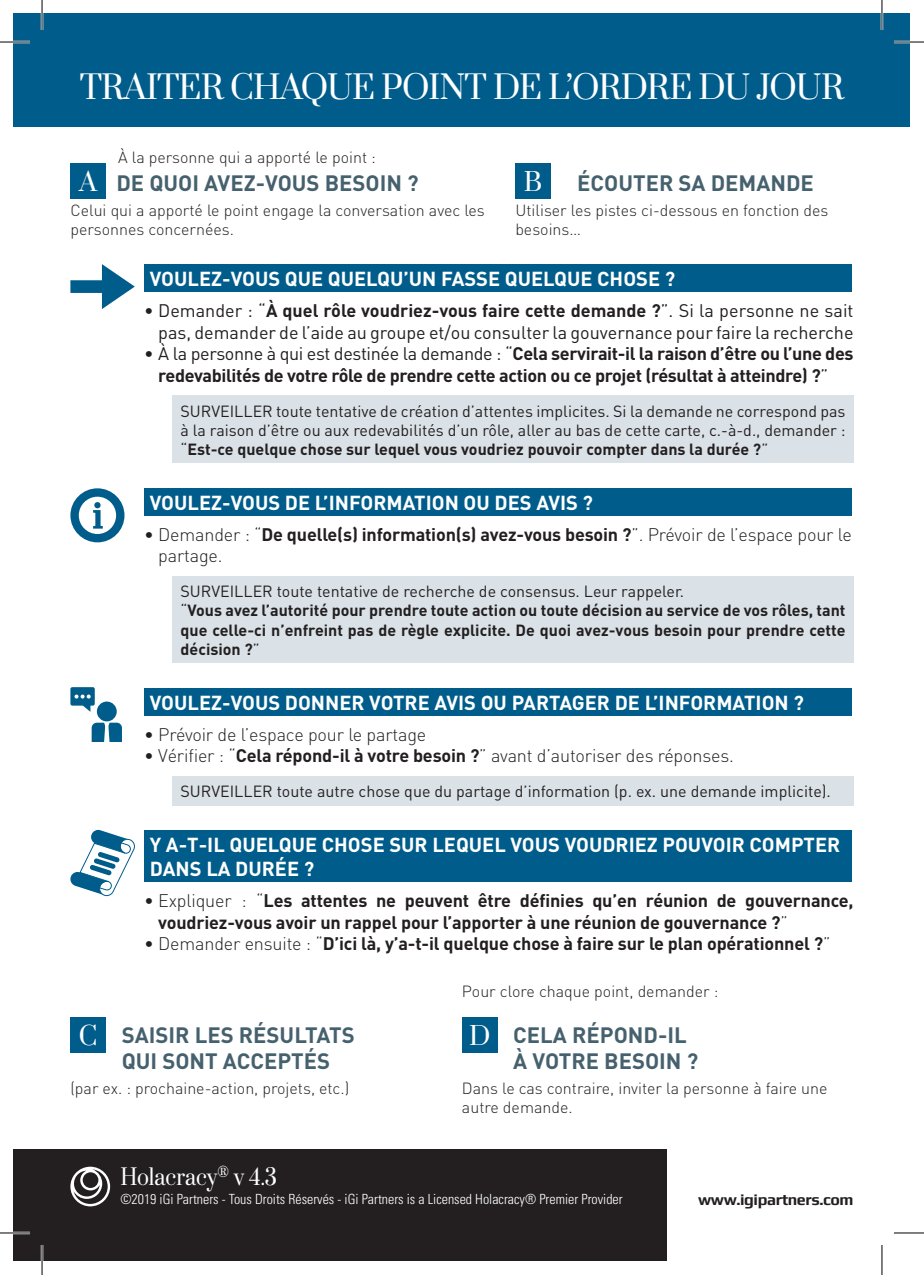
<style>
.page{position:relative;width:924px;height:1275px;background:#fff}
.page>*{position:absolute;margin:0;border:0;box-sizing:border-box;transform-origin:0 0}
.t1{font:32px "Prata";letter-spacing:-.025em;color:#fff}
.t2{font:25px "Prata";color:#fff}
.t3{font:700 22px/26.4px "DIN";color:#46616e}
.t4{font:22px "Prata";color:#fff;scale:.9 1}
.t5{font:700 20px/24px "DIN";color:#fff}
.t6{font:700 18px/21.6px "DIN";letter-spacing:-.01em;color:#231f20}
.t7{font:300 18px/21.6px "DIN";letter-spacing:-.01em;color:#231f20}
.t8{font:18px/21.6px "DIN";color:#231f20;text-align:right}
.t9{font:16px/19.2px "DIN";color:#231f20;text-align:justify}
.t10{font:300 16px/19.2px "DIN";color:#231f20}
.t11{font:700 16px/19.2px "DIN";color:#231f20;text-align:justify}
.t12{font:700 16px "Play";letter-spacing:-.025em;color:#231f20}
.t13{font:300 condensed 14px "Univers";color:#fff}
.s1{font-weight:700}
.s2{font-weight:400}
.s3{font-weight:300}
</style>
<div class="page">
<div style="left:144px;top:264px;width:706px;height:28px;background:#005d8b"></div>
<div style="left:172px;top:395px;width:681px;height:68px;background:#dae2e7"></div>
<div style="left:144px;top:488px;width:706px;height:28px;background:#005d8b"></div>
<div style="left:172px;top:576px;width:681px;height:87px;background:#dae2e7"></div>
<div style="left:144px;top:688px;width:706px;height:28px;background:#005d8b"></div>
<div style="left:172px;top:776px;width:681px;height:29px;background:#dae2e7"></div>
<div style="left:144px;top:830px;width:706px;height:52px;background:#005d8b"></div>
<div style="left:70px;top:163px;width:36px;height:36px;background:#005d8b"></div>
<div style="left:515px;top:163px;width:35px;height:36px;background:#005d8b"></div>
<div style="left:14px;top:14px;width:895px;height:113px;background:#005d8b"></div>
<div style="left:70px;top:1017px;width:36px;height:35px;background:#005d8b"></div>
<div style="left:462px;top:1017px;width:35px;height:35px;background:#005d8b"></div>
<svg style="left:70px;top:264px;width:65px;height:45px"></svg>
<svg style="left:70px;top:488px;width:54px;height:54px"></svg>
<div style="left:97px;top:701px;width:20px;height:20px;background:#005d8b;border-radius:50%"></div>
<svg style="left:70px;top:687px;width:25px;height:25px"></svg>
<svg style="left:92px;top:722px;width:30px;height:20px"></svg>
<svg style="left:70px;top:830px;width:65px;height:66px"></svg>
<div style="left:14px;top:1149px;width:652px;height:112px;background:#231f20"></div>
<svg style="left:70px;top:1166px;width:40px;height:40px"></svg>
<hr style="left:0;top:41px;width:30px;height:2px;background:#fff">
<hr style="left:893px;top:41px;width:30px;height:2px;background:#fff">
<hr style="left:0;top:1231px;width:30px;height:3px;background:#fff">
<hr style="left:41px;top:0;width:2px;height:30px;background:#fff">
<hr style="left:41px;top:1245px;width:2px;height:30px;background:#fff">
<hr style="left:880px;top:0;width:2px;height:30px;background:#fff">
<hr style="left:0;top:42px;width:30px;height:1px;background:#000">
<hr style="left:893px;top:42px;width:30px;height:1px;background:#000">
<hr style="left:0;top:1232px;width:30px;height:1px;background:#000">
<hr style="left:893px;top:1232px;width:30px;height:1px;background:#000">
<hr style="left:42px;top:0;width:1px;height:30px;background:#000">
<hr style="left:42px;top:1245px;width:1px;height:30px;background:#000">
<hr style="left:881px;top:0;width:1px;height:30px;background:#000">
<hr style="left:881px;top:1245px;width:1px;height:30px;background:#000">
<p class="t1" style="left:80px;top:67px;width:765px">TRAITER CHAQUE POINT DE L’ORDRE DU JOUR</p>
<p class="t10" style="left:118px;top:148px;width:259px">À la personne qui a apporté le point :</p>
<p class="t2" style="left:79px;top:166px;width:20px">A</p>
<p class="t3" style="left:116px;top:169px;width:303px">DE QUOI AVEZ-VOUS BESOIN ?</p>
<p class="t10" style="left:70px;top:200px;width:416px">Celui qui a apporté le point engage la conversation avec les personnes concernées.</p>
<p class="t2" style="left:523px;top:166px;width:20px">B</p>
<p class="t3" style="left:577px;top:169px;width:238px">ÉCOUTER SA DEMANDE</p>
<p class="t10" style="left:515px;top:200px;width:314px">Utiliser les pistes ci-dessous en fonction des besoins…</p>
<p class="t5" style="left:150px;top:266px;width:526px">VOULEZ-VOUS QUE QUELQU’UN FASSE QUELQUE CHOSE ?</p>
<p class="t8" style="left:144px;top:299px;width:710px">• Demander : “<span class="s1">À quel rôle voudriez-vous faire cette demande ?</span>”. Si la personne ne sait pas, demander de l’aide au groupe et/ou consulter la gouvernance pour faire la recherche</p>
<p class="t6" style="left:158px;top:342px;width:696px;text-indent:-14px"><span class="s2">• À la personne à qui est destinée la demande : “</span>Cela servirait-il la raison d’être ou l’une des redevabilités de votre rôle de prendre cette action ou ce projet (résultat à atteindre) ?<span class="s2">”</span></p>
<p class="t9" style="left:180px;top:401px;width:666px">SURVEILLER toute tentative de création d’attentes implicites. Si la demande ne correspond pas à la raison d’être ou aux redevabilités d’un rôle, aller au bas de cette carte, c.-à-d., demander : “<span class="s1">Est-ce quelque chose sur lequel vous voudriez pouvoir compter dans la durée ?</span>”</p>
<p class="t5" style="left:150px;top:490px;width:444px">VOULEZ-VOUS DE L’INFORMATION OU DES AVIS ?</p>
<p class="t7" style="left:158px;top:523px;width:694px;text-indent:-14px">• Demander : “<span class="s1">De quelle(s) information(s) avez-vous besoin ?</span>”. Prévoir de l’espace pour le partage.</p>
<p class="t9" style="left:180px;top:581px;width:505px">SURVEILLER toute tentative de recherche de consensus. Leur rappeler.</p>
<p class="t11" style="left:180px;top:600px;width:666px"><span class="s2">“</span>Vous avez l’autorité pour prendre toute action ou toute décision au service de vos rôles, tant que celle-ci n’enfreint pas de règle explicite. De quoi avez-vous besoin pour prendre cette décision ?<span class="s2">”</span></p>
<p class="t5" style="left:150px;top:690px;width:655px">VOULEZ-VOUS DONNER VOTRE AVIS OU PARTAGER DE L’INFORMATION ?</p>
<p class="t7" style="left:144px;top:723px;width:283px">• Prévoir de l’espace pour le partage</p>
<p class="t7" style="left:144px;top:745px;width:591px">• Vérifier : “<span class="s1">Cela répond-il à votre besoin ?</span>” avant d’autoriser des réponses.</p>
<p class="t9" style="left:180px;top:781px;width:651px">SURVEILLER toute autre chose que du partage d’information (p. ex. une demande implicite).</p>
<p class="t5" style="left:150px;top:832px;width:691px">Y A-T-IL QUELQUE CHOSE SUR LEQUEL VOUS VOUDRIEZ POUVOIR COMPTER<br>DANS LA DURÉE ?</p>
<p class="t6" style="left:158px;top:889px;width:696px;text-indent:-14px"><span class="s3">• Expliquer : “</span>Les attentes ne peuvent être définies qu’en réunion de gouvernance, voudriez-vous avoir un rappel pour l’apporter à une réunion de gouvernance ?<span class="s3">”</span></p>
<p class="t6" style="left:144px;top:932px;width:687px"><span class="s3">• Demander ensuite : “</span>D’ici là, y’a-t-il quelque chose à faire sur le plan opérationnel ?<span class="s3">”</span></p>
<p class="t2" style="left:79px;top:1020px;width:20px">C</p>
<p class="t3" style="left:122px;top:1020px;width:234px">SAISIR LES RÉSULTATS<br>QUI SONT ACCEPTÉS</p>
<p class="t10" style="left:70px;top:1078px;width:280px">(par ex. : prochaine-action, projets, etc.)</p>
<p class="t10" style="left:462px;top:981px;width:258px">Pour clore chaque point, demander :</p>
<p class="t2" style="left:469px;top:1020px;width:23px">D</p>
<p class="t3" style="left:513px;top:1020px;width:186px">CELA RÉPOND-IL<br>À VOTRE BESOIN ?</p>
<p class="t10" style="left:462px;top:1078px;width:367px">Dans le cas contraire, inviter la personne à faire une autre demande.</p>
<p class="t4" style="left:120px;top:1163px;width:176px">Holacracy<sup>®</sup> v 4.3</p>
<p class="t13" style="left:120px;top:1191px;width:503px">©2019 iGi Partners - Tous Droits Réservés - iGi Partners is a Licensed Holacracy® Premier Provider</p>
<p class="t12" style="left:697px;top:1189px;width:157px">www.igipartners.com</p>
</div>
